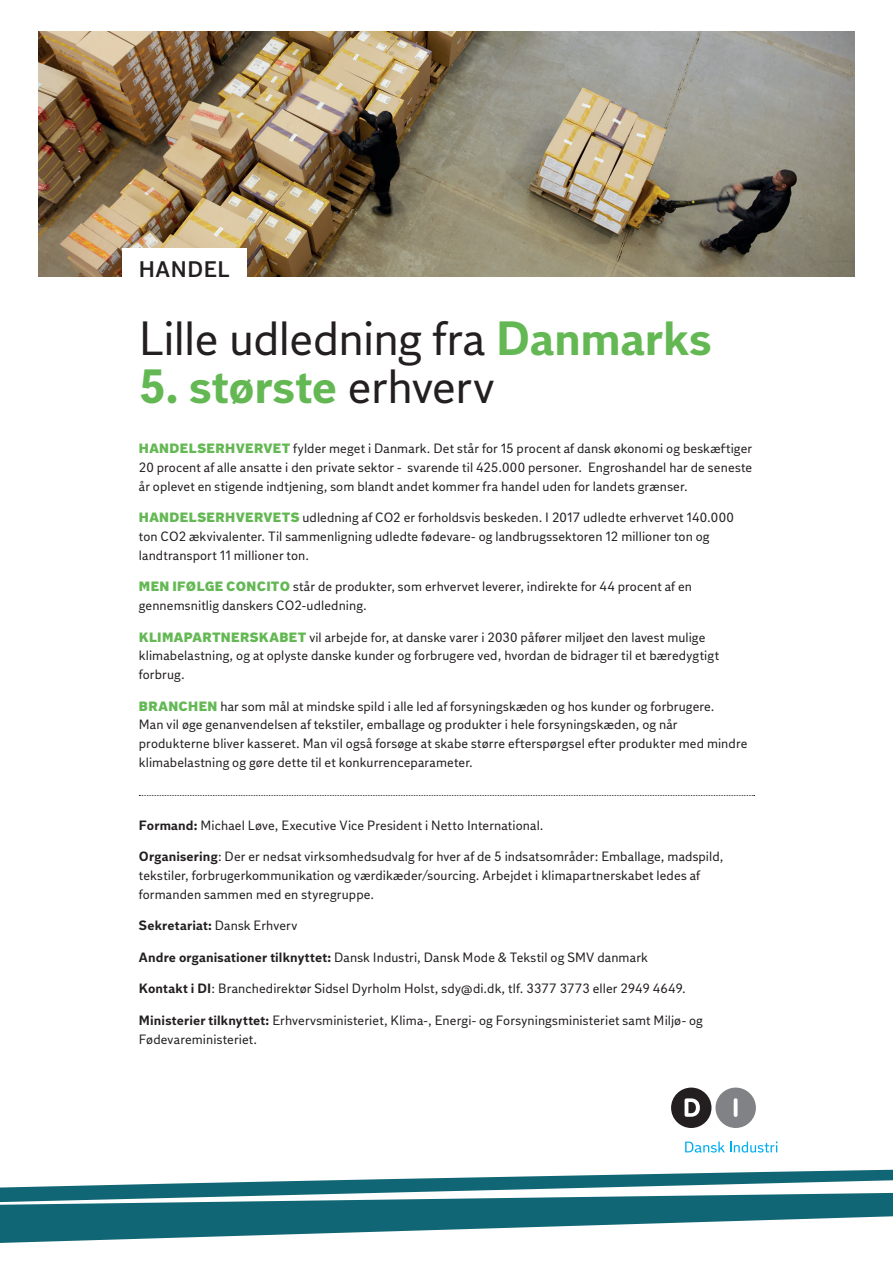
<style>
.page{position:relative;width:893px;height:1263px;background:#fff}
.page>*{position:absolute;margin:0;border:0;box-sizing:border-box;transform-origin:0 0}
.overskrift_ny{font:48px "DI Sans";letter-spacing:-.015em;color:#231f20}
.overskrift_ny-2{font:700 48px "DI Sans";color:#64b854}
.overskrift_ny-3{font:600 22.5px "DI Sans";letter-spacing:.025em;color:#231f20}
.brod{font:13.5px/18.8px "DI Sans";letter-spacing:.01em;color:#231f20}
.brod-2{font:700 13.5px "DI Sans";letter-spacing:.015em;color:#231f20}
.s1{font-weight:700;color:#64b854}
.s2{font-weight:400;color:#231f20}
.s3{font-weight:900;color:#64b854}
.s4{font-weight:700}
.s5{font-weight:400}
</style>
<div class="page">
<img style="left:38px;top:32px;width:817px;height:244px">
<div style="left:122px;top:248px;width:125px;height:36px;background:#fff"></div>
<svg style="left:139px;top:795px;width:616px;height:1px"></svg>
<svg style="left:0;top:1145px;width:893px;height:98px"></svg>
<div style="left:671px;top:1087px;width:40px;height:41px;background:#231f20;border-radius:50%"></div>
<div style="left:715px;top:1087px;width:41px;height:41px;background:#808285;border-radius:50%"></div>
<hr style="left:734px;top:1098px;width:3px;height:19px;background:#fff;border-radius:2px">
<svg style="left:685px;top:1098px;width:15px;height:19px"></svg>
<svg style="left:685px;top:1141px;width:92px;height:11px"></svg>
<p class="overskrift_ny-3" style="left:139px;top:255px;width:92px">HANDEL</p>
<p class="overskrift_ny" style="left:139px;top:308px;width:574px">Lille udledning fra <span class="s1">Danmarks</span></p>
<p class="overskrift_ny-2" style="left:139px;top:355px;width:357px">5. største <span class="s2">erhverv</span></p>
<p class="brod" style="left:139px;top:439px;width:615px;text-align:justify"><span class="s3">HANDELSERHVERVET</span> fylder meget i Danmark. Det står for 15 procent af dansk økonomi og beskæftiger 20 procent af alle ansatte i den private sektor - svarende til 425.000 personer. Engroshandel har de seneste år oplevet en stigende indtjening, som blandt andet kommer fra handel uden for landets grænser.</p>
<p class="brod" style="left:139px;top:508px;width:596px"><span class="s3">HANDELSERHVERVETS</span> udledning af CO2 er forholdsvis beskeden. I 2017 udledte erhvervet 140.000 ton CO2 ækvivalenter. Til sammenligning udledte fødevare- og landbrugssektoren 12 millioner ton og landtransport 11 millioner ton.</p>
<p class="brod" style="left:139px;top:577px;width:555px"><span class="s3">MEN IFØLGE CONCITO</span> står de produkter, som erhvervet leverer, indirekte for 44 procent af en gennemsnitlig danskers CO2-udledning.</p>
<p class="brod" style="left:139px;top:627px;width:582px"><span class="s3">KLIMAPARTNERSKABET</span> vil arbejde for, at danske varer i 2030 påfører miljøet den lavest mulige klimabelastning, og at oplyste danske kunder og forbrugere ved, hvordan de bidrager til et bæredygtigt forbrug.</p>
<p class="brod" style="left:139px;top:696px;width:610px"><span class="s3">BRANCHEN</span> har som mål at mindske spild i alle led af forsyningskæden og hos kunder og forbrugere.<br>Man vil øge genanvendelsen af tekstiler, emballage og produkter i hele forsyningskæden, og når produkterne bliver kasseret. Man vil også forsøge at skabe større efterspørgsel efter produkter med mindre klimabelastning og gøre dette til et konkurrenceparameter.</p>
<p class="brod" style="left:139px;top:816px;width:406px"><span class="s4">Formand:</span> Michael Løve, Executive Vice President i Netto International.</p>
<p class="brod" style="left:139px;top:847px;width:586px"><span class="s4">Organisering</span>: Der er nedsat virksomhedsudvalg for hver af de 5 indsatsområder: Emballage, madspild, tekstiler, forbrugerkommunikation og værdikæder/sourcing. Arbejdet i klimapartnerskabet ledes af formanden sammen med en styregruppe.</p>
<p class="brod-2" style="left:139px;top:917px;width:160px">Sekretariat: <span class="s5">Dansk Erhverv</span></p>
<p class="brod" style="left:139px;top:948px;width:510px"><span class="s4">Andre organisationer tilknyttet:</span> Dansk Industri, Dansk Mode &amp; Tekstil og SMV danmark</p>
<p class="brod" style="left:139px;top:979px;width:548px"><span class="s4">Kontakt i DI</span>: Branchedirektør Sidsel Dyrholm Holst, sdy@di.dk, tlf. 3377 3773 eller 2949 4649.</p>
<p class="brod" style="left:139px;top:1011px;width:566px"><span class="s4">Ministerier tilknyttet:</span> Erhvervsministeriet, Klima-, Energi- og Forsyningsministeriet samt Miljø- og<br>Fødevareministeriet.</p>
</div>
